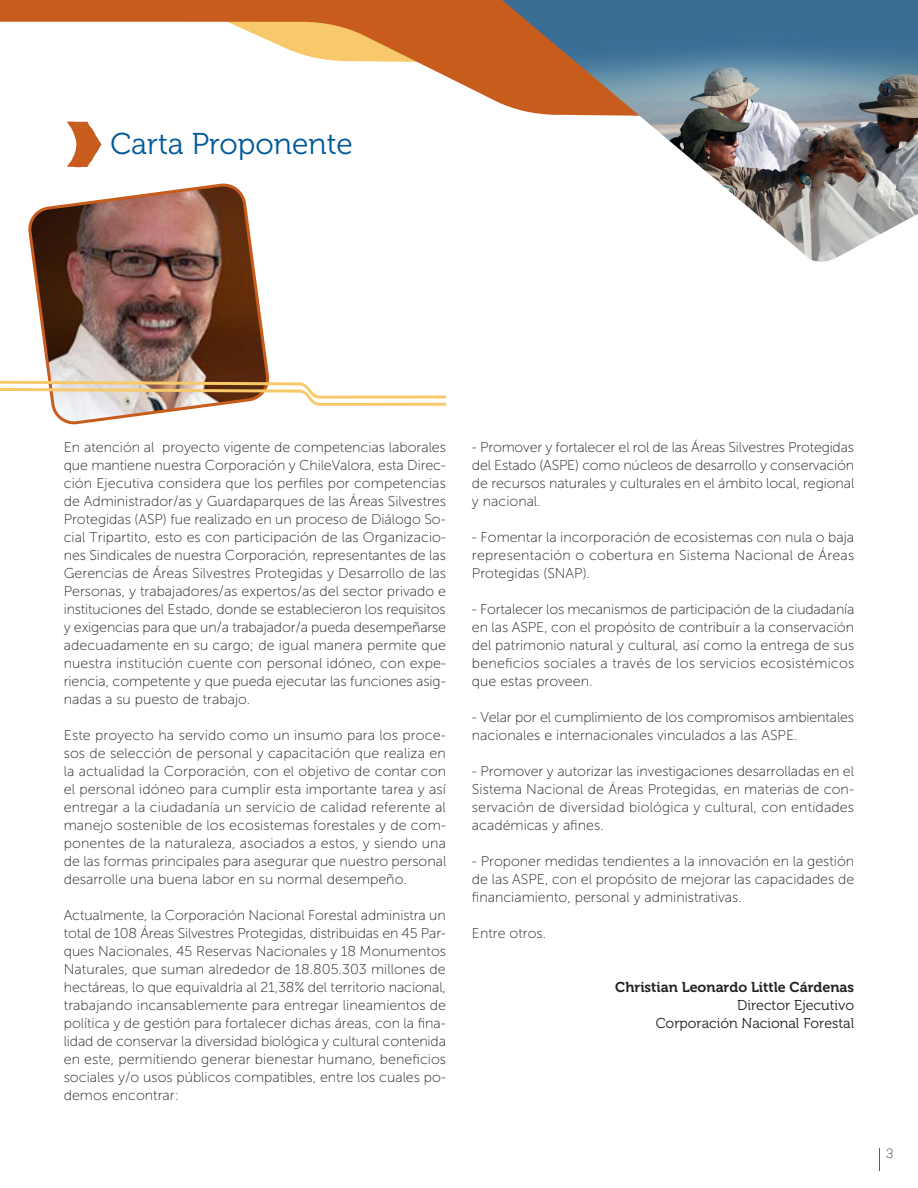
<style>
.page{position:relative;width:918px;height:1188px;background:#fff}
.page>*{position:absolute;margin:0;border:0;box-sizing:border-box;transform-origin:0 0}
.t1{font:30px "Museo 300";color:#005999}
.t2{font:14.25px/18px "Museo Sans 100";color:#231f20;text-align:justify}
.t3{font:14.25px "Museo 300";color:#231f20}
.t4{font:14.25px "Museo 700";color:#231f20}
.t5{font:300 13.5px "Biblioteca Sans";color:#231f20}
</style>
<div class="page">
<img style="left:25px;top:183px;width:245px;height:242px">
<svg style="left:0;top:381px;width:446px;height:25px"></svg>
<svg style="left:67px;top:121px;width:35px;height:46px"></svg>
<svg style="left:0;top:0;width:502px;height:104px"></svg>
<img style="left:502px;top:0;width:416px;height:262px">
<p class="t1" style="left:110px;top:128px;width:244px">Carta Proponente</p>
<p class="t2" style="left:64px;top:439px;width:384px">En atención al proyecto vigente de competencias laborales que mantiene nuestra Corporación y ChileValora, esta Direc&shy;ción Ejecutiva considera que los perfiles por competencias de Administrador/as y Guardaparques de las Áreas Silvestres Protegidas (ASP) fue realizado en un proceso de Diálogo So&shy;cial Tripartito, esto es con participación de las Organizacio&shy;nes Sindicales de nuestra Corporación, representantes de las Gerencias de Áreas Silvestres Protegidas y Desarrollo de las Personas, y trabajadores/as expertos/as del sector privado e instituciones del Estado, donde se establecieron los requisitos y exigencias para que un/a trabajador/a pueda desempeñarse adecuadamente en su cargo; de igual manera permite que nuestra institución cuente con personal idóneo, con expe&shy;riencia, competente y que pueda ejecutar las funciones asig&shy;nadas a su puesto de trabajo.</p>
<p class="t2" style="left:64px;top:727px;width:384px">Este proyecto ha servido como un insumo para los proce&shy;sos de selección de personal y capacitación que realiza en la actualidad la Corporación, con el objetivo de contar con el personal idóneo para cumplir esta importante tarea y así entregar a la ciudadanía un servicio de calidad referente al manejo sostenible de los ecosistemas forestales y de com&shy;ponentes de la naturaleza, asociados a estos, y siendo una de las formas principales para asegurar que nuestro personal desarrolle una buena labor en su normal desempeño.</p>
<p class="t2" style="left:64px;top:907px;width:384px">Actualmente, la Corporación Nacional Forestal administra un total de 108 Áreas Silvestres Protegidas, distribuidas en 45 Par&shy;ques Nacionales, 45 Reservas Nacionales y 18 Monumentos Naturales, que suman alrededor de 18.805.303 millones de hectáreas, lo que equivaldría al 21,38% del territorio nacional, trabajando incansablemente para entregar lineamientos de política y de gestión para fortalecer dichas áreas, con la fina&shy;lidad de conservar la diversidad biológica y cultural contenida en este, permitiendo generar bienestar humano, beneficios sociales y/o usos públicos compatibles, entre los cuales po&shy;demos encontrar:</p>
<p class="t2" style="left:472px;top:439px;width:384px">- Promover y fortalecer el rol de las Áreas Silvestres Protegidas del Estado (ASPE) como núcleos de desarrollo y conservación de recursos naturales y culturales en el ámbito local, regional y nacional.</p>
<p class="t2" style="left:472px;top:529px;width:384px">- Fomentar la incorporación de ecosistemas con nula o baja representación o cobertura en Sistema Nacional de Áreas Protegidas (SNAP).</p>
<p class="t2" style="left:472px;top:601px;width:384px">- Fortalecer los mecanismos de participación de la ciudadanía en las ASPE, con el propósito de contribuir a la conservación del patrimonio natural y cultural, así como la entrega de sus beneficios sociales a través de los servicios ecosistémicos que estas proveen.</p>
<p class="t2" style="left:472px;top:709px;width:384px">- Velar por el cumplimiento de los compromisos ambientales nacionales e internacionales vinculados a las ASPE.</p>
<p class="t2" style="left:472px;top:763px;width:384px">- Promover y autorizar las investigaciones desarrolladas en el Sistema Nacional de Áreas Protegidas, en materias de con&shy;servación de diversidad biológica y cultural, con entidades académicas y afines.</p>
<p class="t2" style="left:472px;top:853px;width:384px">- Proponer medidas tendientes a la innovación en la gestión de las ASPE, con el propósito de mejorar las capacidades de financiamiento, personal y administrativas.</p>
<p class="t2" style="left:472px;top:925px;width:76px">Entre otros.</p>
<p class="t4" style="left:615px;top:980px;width:240px">Christian Leonardo Little Cárdenas</p>
<p class="t3" style="left:737px;top:998px;width:118px">Director Ejecutivo</p>
<p class="t3" style="left:656px;top:1016px;width:200px">Corporación Nacional Forestal</p>
<p class="t5" style="left:886px;top:1146px;width:8px">3</p>
</div>
